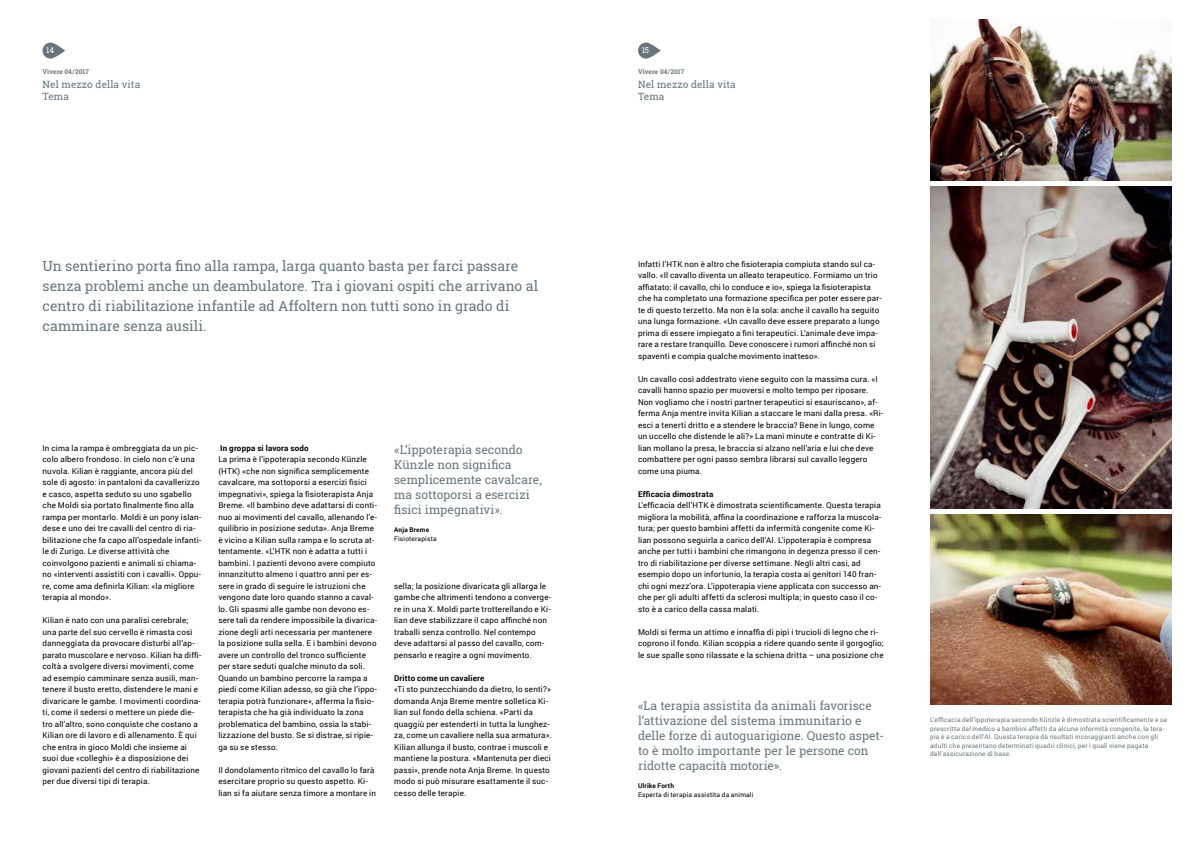
<style>
.page{position:relative;width:1191px;height:842px;background:#fff}
.page>*{position:absolute;margin:0;border:0;box-sizing:border-box;transform-origin:0 0}
.t1{font:14px/20px "Roboto Slab";color:#68757d}
.t2{font:12px/15px "Roboto Slab";color:#68757d}
.t3{font:10px/12px "Roboto Slab";letter-spacing:.01em;color:#68757d}
.t4{font:8px/11.5px "Roboto";letter-spacing:.025em;color:#000}
.t5{font:700 8px "Roboto";letter-spacing:.02em;color:#000}
.t6{font:8px "Roboto Slab";color:#fff}
.t7{font:6.5px/8.5px "Roboto";letter-spacing:.03em;color:#68757d}
.t8{font:6.5px "Roboto";letter-spacing:.03em;color:#000}
.t9{font:700 6.5px "Roboto Slab";letter-spacing:.01em;color:#68757d}
.t10{font:700 6.5px "Roboto";letter-spacing:.03em;color:#000}
</style>
<div class="page">
<svg style="left:43px;top:43px;width:22px;height:16px"></svg>
<svg style="left:638px;top:43px;width:22px;height:16px"></svg>
<img style="left:930px;top:20px;width:241px;height:161px">
<img style="left:930px;top:186px;width:241px;height:322px">
<img style="left:930px;top:514px;width:241px;height:191px">
<p class="t6" style="left:46px;top:45px;width:9px">14</p>
<p class="t6" style="left:641px;top:45px;width:9px">15</p>
<p class="t9" style="left:638px;top:67px;width:48px">Vivere 04 / 2017</p>
<p class="t3" style="left:638px;top:78px;width:99px">Nel mezzo della vita<br>Tema</p>
<p class="t9" style="left:43px;top:67px;width:48px">Vivere 04 / 2017</p>
<p class="t3" style="left:43px;top:78px;width:99px">Nel mezzo della vita<br>Tema</p>
<p class="t1" style="left:43px;top:256px;width:497px">Un sentierino porta fino alla rampa, larga quanto basta per farci passare senza problemi anche un deambulatore. Tra i giovani ospiti che arrivano al centro di riabilitazione infantile ad Affoltern non tutti sono in grado di camminare senza ausili.</p>
<p class="t4" style="left:43px;top:442px;width:160px">In cima la rampa è ombreggiata da un pic&shy;colo albero frondoso. In cielo non c’è una nuvola. Kilian è raggiante, ancora più del sole di agosto: in pantaloni da cavallerizzo e casco, aspetta seduto su uno sgabello che Moldi sia portato finalmente fino alla rampa per montarlo. Moldi è un pony islan&shy;dese e uno dei tre cavalli del centro di ria&shy;bilitazione che fa capo all’ospedale infanti&shy;le di Zurigo. Le diverse attività che coinvolgono pazienti e animali si chiama&shy;no «interventi assistiti con i cavalli». Oppu&shy;re, come ama definirla Kilian: «la migliore terapia al mondo».</p>
<p class="t4" style="left:43px;top:614px;width:160px">Kilian è nato con una paralisi cerebrale; una parte del suo cervello è rimasta così danneggiata da provocare disturbi all’ap&shy;parato muscolare e nervoso. Kilian ha diffi&shy;coltà a svolgere diversi movimenti, come ad esempio camminare senza ausili, man&shy;tenere il busto eretto, distendere le mani e divaricare le gambe. I movimenti coordina&shy;ti, come il sedersi o mettere un piede die&shy;tro all’altro, sono conquiste che costano a Kilian ore di lavoro e di allenamento. È qui che entra in gioco Moldi che insieme ai suoi due «colleghi» è a disposizione dei giovani pazienti del centro di riabilitazione per due diversi tipi di terapia.</p>
<p class="t5" style="left:220px;top:442px;width:90px">In groppa si lavora sodo</p>
<p class="t4" style="left:218px;top:453px;width:160px">La prima è l’ippoterapia secondo Künzle (HTK) «che non significa semplicemente cavalcare, ma sottoporsi a esercizi fisici impegnativi», spiega la fisioterapista Anja Breme. «Il bambino deve adattarsi di conti&shy;nuo ai movimenti del cavallo, allenando l’e&shy;quilibrio in posizione seduta». Anja Breme è vicino a Kilian sulla rampa e lo scruta at&shy;tentamente. «L’HTK non è adatta a tutti i bambini. I pazienti devono avere compiuto innanzitutto almeno i quattro anni per es&shy;sere in grado di seguire le istruzioni che vengono date loro quando stanno a caval&shy;lo. Gli spasmi alle gambe non devono es&shy;sere tali da rendere impossibile la divarica&shy;zione degli arti necessaria per mantenere la posizione sulla sella. E i bambini devono avere un controllo del tronco sufficiente per stare seduti qualche minuto da soli.<br>Quando un bambino percorre la rampa a piedi come Kilian adesso, so già che l’ippo&shy;terapia potrà funzionare», afferma la fisio&shy;terapista che ha già individuato la zona problematica del bambino, ossia la stabi&shy;lizzazione del busto. Se si distrae, si ripie&shy;ga su se stesso.</p>
<p class="t4" style="left:218px;top:764px;width:159px">Il dondolamento ritmico del cavallo lo farà esercitare proprio su questo aspetto. Ki&shy;lian si fa aiutare senza timore a montare in</p>
<h2 class="t2" style="left:394px;top:442px;width:149px">«L’ippoterapia secondo<br>Künzle non significa semplicemente cavalcare, ma sottoporsi a esercizi fisici impegnativi».</h2>
<p class="t10" style="left:394px;top:525px;width:36px">Anja Breme</p>
<p class="t8" style="left:394px;top:534px;width:44px">Fisioterapista</p>
<p class="t4" style="left:394px;top:580px;width:159px">sella; la posizione divaricata gli allarga le gambe che altrimenti tendono a converge&shy;re in una X. Moldi parte trotterellando e Ki&shy;lian deve stabilizzare il capo affinché non traballi senza controllo. Nel contempo deve adattarsi al passo del cavallo, com&shy;pensarlo e reagire a ogni movimento.</p>
<p class="t5" style="left:394px;top:672px;width:92px">Dritto come un cavaliere</p>
<p class="t4" style="left:394px;top:683px;width:159px">«Ti sto punzecchiando da dietro, lo senti?» domanda Anja Breme mentre solletica Ki&shy;lian sul fondo della schiena. «Parti da quaggiù per estenderti in tutta la lunghez&shy;za, come un cavaliere nella sua armatura».<br>Kilian allunga il busto, contrae i muscoli e mantiene la postura. «Mantenuta per dieci passi», prende nota Anja Breme. In questo modo si può misurare esattamente il suc&shy;cesso delle terapie.</p>
<p class="t4" style="left:638px;top:258px;width:245px">Infatti l’HTK non è altro che fisioterapia compiuta stando sul ca&shy;vallo. «Il cavallo diventa un alleato terapeutico. Formiamo un trio affiatato: il cavallo, chi lo conduce e io», spiega la fisioterapista che ha completato una formazione specifica per poter essere par&shy;te di questo terzetto. Ma non è la sola: anche il cavallo ha seguito una lunga formazione. «Un cavallo deve essere preparato a lungo prima di essere impiegato a fini terapeutici. L’animale deve impa&shy;rare a restare tranquillo. Deve conoscere i rumori affinché non si spaventi e compia qualche movimento inatteso».</p>
<p class="t4" style="left:638px;top:373px;width:247px">Un cavallo così addestrato viene seguito con la massima cura. «I cavalli hanno spazio per muoversi e molto tempo per riposare.<br>Non vogliamo che i nostri partner terapeutici si esauriscano», af&shy;ferma Anja mentre invita Kilian a staccare le mani dalla presa. «Ri&shy;esci a tenerti dritto e a stendere le braccia? Bene in lungo, come un uccello che distende le ali?» La mani minute e contratte di Ki&shy;lian mollano la presa, le braccia si alzano nell’aria e lui che deve combattere per ogni passo sembra librarsi sul cavallo leggero come una piuma.</p>
<p class="t5" style="left:638px;top:488px;width:77px">Efficacia dimostrata</p>
<p class="t4" style="left:638px;top:499px;width:245px">L’efficacia dell’HTK è dimostrata scientificamente. Questa terapia migliora la mobilità, affina la coordinazione e rafforza la muscola&shy;tura; per questo bambini affetti da infermità congenite come Ki&shy;lian possono seguirla a carico dell’AI. L’ippoterapia è compresa anche per tutti i bambini che rimangono in degenza presso il cen&shy;tro di riabilitazione per diverse settimane. Negli altri casi, ad esempio dopo un infortunio, la terapia costa ai genitori 140 fran&shy;chi ogni mezz’ora. L’ippoterapia viene applicata con successo an&shy;che per gli adulti affetti da sclerosi multipla; in questo caso il co&shy;sto è a carico della cassa malati.</p>
<p class="t4" style="left:638px;top:626px;width:247px">Moldi si ferma un attimo e innaffia di pipì i trucioli di legno che ri&shy;coprono il fondo. Kilian scoppia a ridere quando sente il gorgoglio; le sue spalle sono rilassate e la schiena dritta – una posizione che</p>
<h2 class="t2" style="left:638px;top:698px;width:247px">«La terapia assistita da animali favorisce l’attivazione del sistema immunitario e delle forze di autoguarigione. Questo aspet&shy;to è molto importante per le persone con ridotte capacità motorie».</h2>
<p class="t10" style="left:638px;top:781px;width:38px">Ulrike Forth</p>
<p class="t8" style="left:638px;top:790px;width:117px">Esperta di terapia assistita da animali</p>
<p class="t7" style="left:930px;top:715px;width:239px">L’efficacia dell’ippoterapia secondo Künzle è dimostrata scientificamente e se prescritta dal medico a bambini affetti da alcune infermità congenite, la tera&shy;pia è a carico dell’AI. Questa terapia dà risultati incoraggianti anche con gli adulti che presentano determinati quadri clinici, per i quali viene pagata dall’assicurazione di base.</p>
</div>
